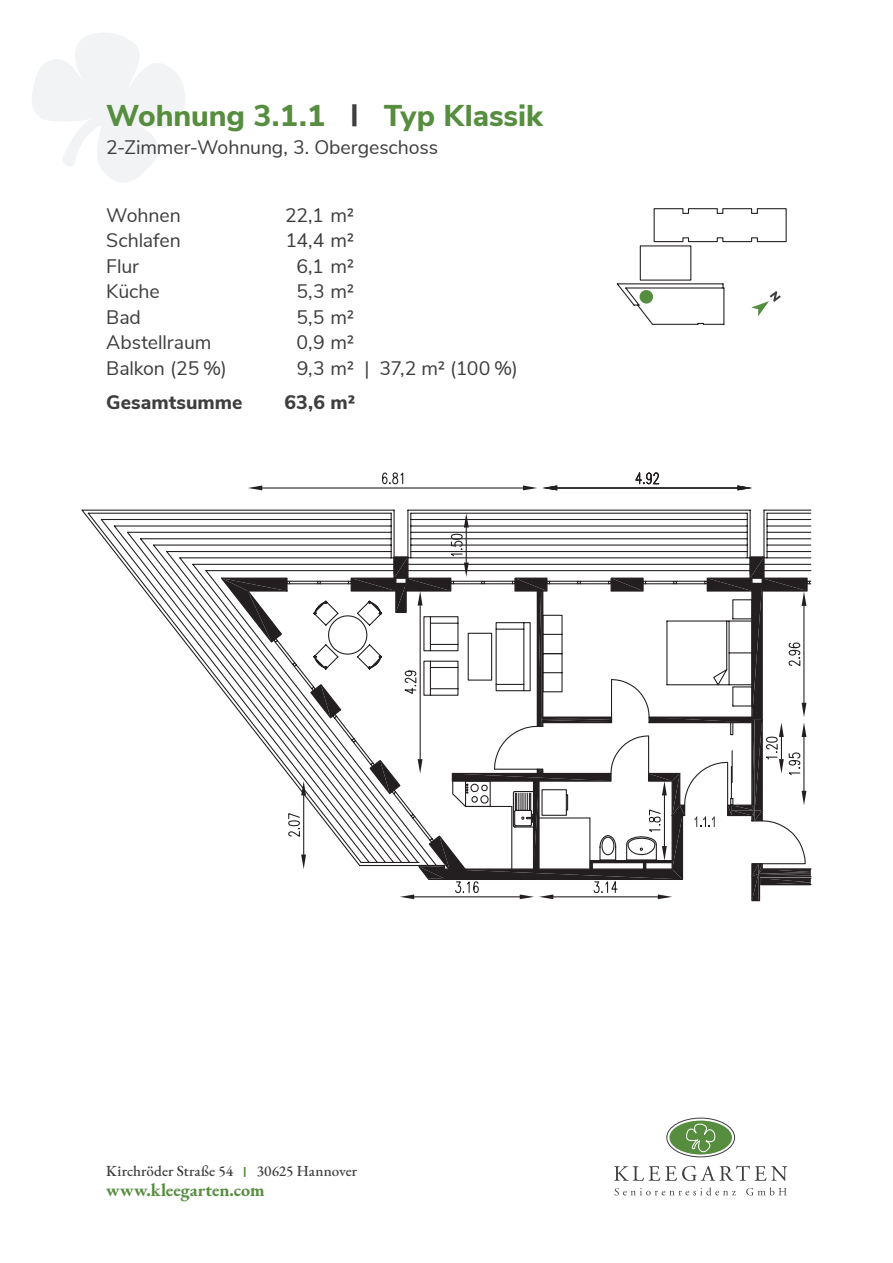
<style>
.page{position:relative;width:893px;height:1263px;background:#fff}
.page>*{position:absolute;margin:0;border:0;box-sizing:border-box;transform-origin:0 0}
.t1{font:800 30px "Nunito Sans";color:#568d3f}
.t2{font:19.5px/25.5px "Nunito Sans";letter-spacing:-.005em;color:#3e3e3f}
.t3{font:800 19.5px "Nunito Sans";color:#3e3e3f}
.t4{font:700 18px "EB Garamond";color:#568d3f}
.t5{font:500 15px "EB Garamond";letter-spacing:.005em;color:#3e3e3f}
.s1{font-size:25.2px;color:#3e3e3f}
.s2{font-weight:700;font-size:10.2px;color:#568d3f}
</style>
<div class="page">
<svg style="left:32px;top:33px;width:153px;height:149px"></svg>
<svg style="left:614px;top:1165px;width:173px;height:16px"></svg>
<svg style="left:614px;top:1187px;width:173px;height:8px"></svg>
<div style="left:666px;top:1118px;width:69px;height:39px;border:1px solid #3e3e3f;border-radius:50%"></div>
<div style="left:669px;top:1120px;width:63px;height:34px;background:#568d3f;border-radius:50%"></div>
<svg style="left:686px;top:1123px;width:30px;height:30px"></svg>
<svg style="left:617px;top:208px;width:170px;height:117px"></svg>
<svg style="left:82px;top:509px;width:729px;height:179px"></svg>
<svg style="left:261px;top:487px;width:152px;height:70px"></svg>
<svg style="left:248px;top:485px;width:14px;height:5px"></svg>
<svg style="left:413px;top:509px;width:39px;height:48px"></svg>
<svg style="left:220px;top:557px;width:591px;height:344px"></svg>
<svg style="left:660px;top:490px;width:119px;height:270px"></svg>
<svg style="left:381px;top:472px;width:371px;height:18px"></svg>
<svg style="left:452px;top:472px;width:208px;height:398px"></svg>
<h1 class="t1" style="left:106px;top:94px;width:438px">Wohnung 3.1.1 <span class="s1">|</span> Typ Klassik</h1>
<p class="t2" style="left:106px;top:133px;width:333px">2-Zimmer-Wohnung, 3. Obergeschoss</p>
<p class="t2" style="left:106px;top:201px;width:122px">Wohnen<br>Schlafen<br>Flur<br>Küche<br>Bad<br>Abstellraum<br>Balkon (25 %)</p>
<p class="t3" style="left:106px;top:388px;width:138px">Gesamtsumme</p>
<p class="t2" style="left:285px;top:201px;width:71px">22,1 m²</p>
<p class="t2" style="left:285px;top:227px;width:70px">14,4 m²</p>
<p class="t2" style="left:296px;top:252px;width:59px">6,1 m²</p>
<p class="t2" style="left:296px;top:278px;width:59px">5,3 m²</p>
<p class="t2" style="left:296px;top:303px;width:59px">5,5 m²</p>
<p class="t2" style="left:297px;top:329px;width:59px">0,9 m²</p>
<p class="t2" style="left:297px;top:354px;width:223px">9,3 m² | 37,2 m² (100 %)</p>
<p class="t3" style="left:284px;top:388px;width:72px">63,6 m²</p>
<p class="t5" style="left:106px;top:1161px;width:252px">Kirchröder Straße 54 <span class="s2">|</span> 30625 Hannover</p>
<p class="t4" style="left:106px;top:1178px;width:160px">www.kleegarten.com</p>
</div>
